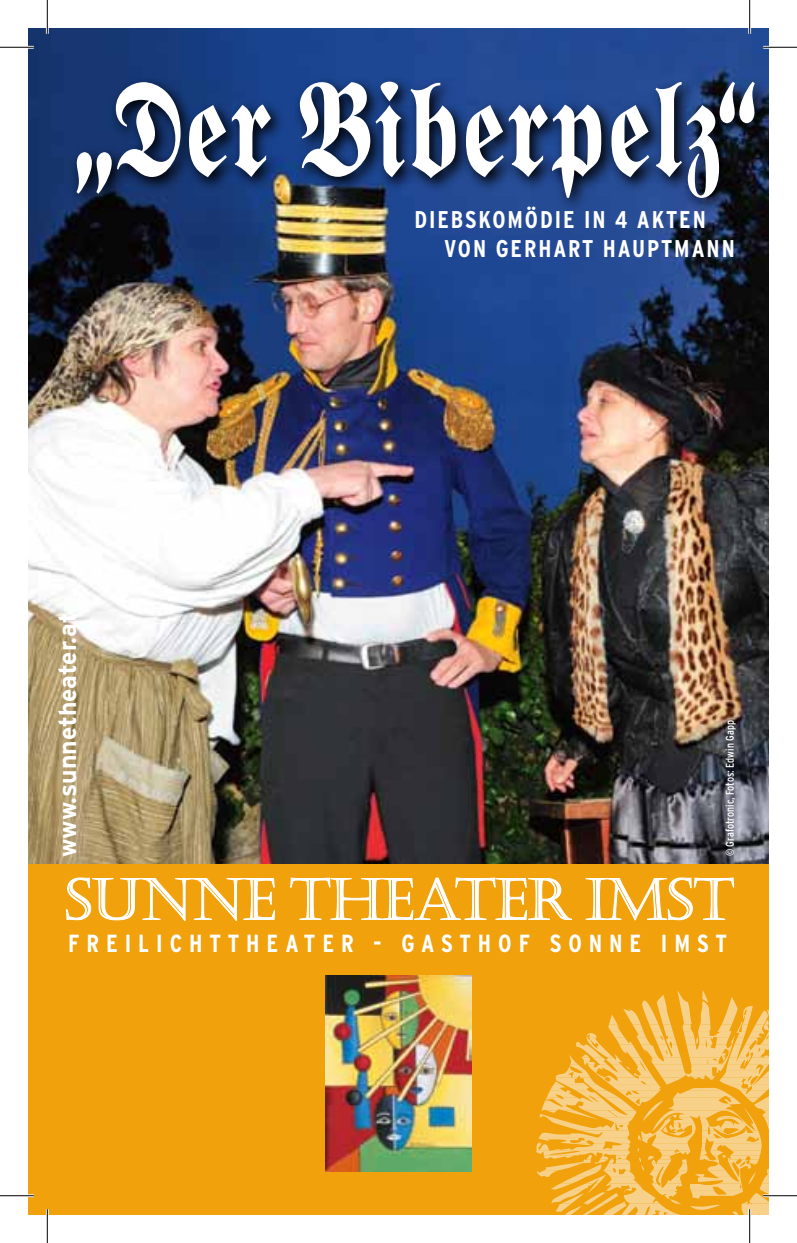
<style>
.page{position:relative;width:797px;height:1243px;background:#fff}
.page>*{position:absolute;margin:0;border:0;box-sizing:border-box;transform-origin:0 0}
.t1{font:131.17px "Wittenberger Fraktur MT Bd Dfr";color:#fff;scale:.8 1}
.t2{font:57.15px "Castellar";letter-spacing:-.01em;color:#fff}
.t3{font:700 condensed 24.75px "Interstate";letter-spacing:.28em;color:#fff}
.t4{font:700 24.75px "Interstate";color:#fff}
.t5{font:700 condensed 24.07px/29px "Interstate";letter-spacing:.08em;color:#fff}
.t6{font:condensed 11.25px "Interstate";color:#fff}
</style>
<div class="page">
<div style="left:28px;top:28px;width:740px;height:1186px;background:#f0a10c"></div>
<img style="left:28px;top:28px;width:740px;height:836px">
<img style="left:325px;top:975px;width:146px;height:196px">
<svg style="left:66px;top:877px;width:209px;height:44px"></svg>
<svg style="left:290px;top:877px;width:282px;height:43px"></svg>
<svg style="left:585px;top:877px;width:149px;height:43px"></svg>
<svg style="left:536px;top:990px;width:232px;height:224px"></svg>
<svg style="left:68px;top:75px;width:700px;height:138px"></svg>
<hr style="left:0;top:46px;width:34px;height:3px;background:#fff">
<hr style="left:762px;top:46px;width:34px;height:3px;background:#fff">
<hr style="left:0;top:1194px;width:34px;height:3px;background:#fff">
<hr style="left:762px;top:1194px;width:34px;height:3px;background:#fff">
<hr style="left:46px;top:0;width:3px;height:34px;background:#fff">
<hr style="left:46px;top:1209px;width:3px;height:34px;background:#fff">
<hr style="left:747px;top:0;width:3px;height:34px;background:#fff">
<hr style="left:747px;top:1209px;width:3px;height:34px;background:#fff">
<hr style="left:0;top:47px;width:34px;height:1px;background:#000">
<hr style="left:762px;top:47px;width:34px;height:1px;background:#000">
<hr style="left:0;top:1195px;width:34px;height:1px;background:#000">
<hr style="left:762px;top:1195px;width:34px;height:1px;background:#000">
<hr style="left:47px;top:0;width:1px;height:34px;background:#000">
<hr style="left:47px;top:1209px;width:1px;height:34px;background:#000">
<hr style="left:748px;top:0;width:1px;height:34px;background:#000">
<hr style="left:748px;top:1209px;width:1px;height:34px;background:#000">
<h1 class="t1" style="left:68px;top:54px;width:864px">„Der Biberpelz“</h1>
<p class="t4" style="left:53px;top:857px;width:246px;rotate:-90deg">www.sunnetheater.at</p>
<p class="t5" style="left:444px;top:205px;width:292px;text-indent:-30px">DIEBSKOMÖDIE IN 4 AKTEN<br>VON GERHART HAUPTMANN</p>
<p class="t6" style="left:723px;top:856px;width:138px;rotate:-90deg">© Grafotronic, Fotos: Edwin Gapp</p>
<h2 class="t2" style="left:65px;top:869px;width:670px">SUNNE THEATER IMST</h2>
<p class="t3" style="left:68px;top:930px;width:660px">FREILICHTTHEATER - GASTHOF SONNE IMST</p>
</div>
